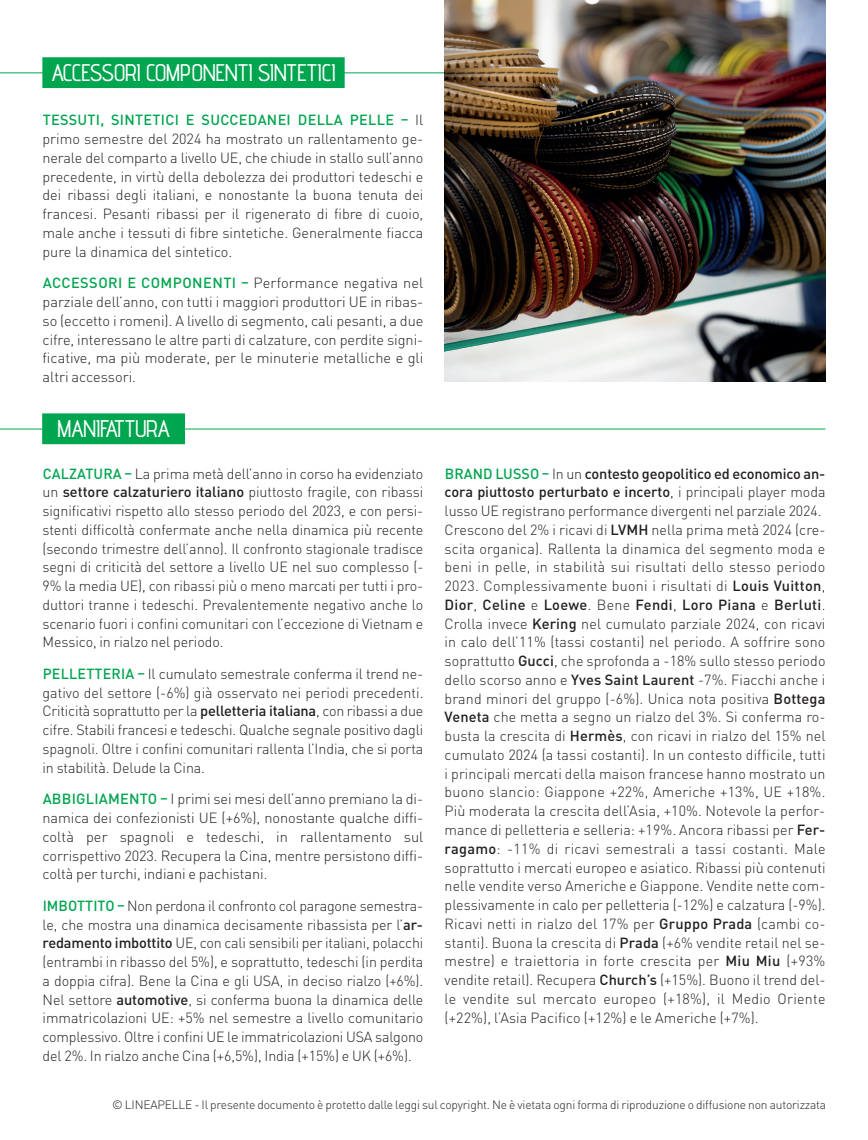
<style>
.page{position:relative;width:868px;height:1140px;background:#fff}
.page>*{position:absolute;margin:0;border:0;box-sizing:border-box;transform-origin:0 0}
.t1{font:800 22.5px "advent";letter-spacing:.02em;color:#fff}
.t2{font:300 14.55px/18.8px "DIN Pro";letter-spacing:.005em;color:#231f20;text-align:justify}
.t3{font:300 12px "DIN Pro";letter-spacing:-.015em;color:#231f20}
.s1{font-weight:500;color:#00a54f}
.s2{font-weight:500}
</style>
<div class="page">
<hr style="left:0;top:73px;width:825px;height:1px;background:#00a54f">
<div style="left:43px;top:58px;width:301px;height:29px;background:#00a54f"></div>
<div style="left:43px;top:57px;width:301px;height:31px;border:1px solid #00a54f"></div>
<hr style="left:0;top:429px;width:825px;height:1px;background:#00a54f">
<div style="left:43px;top:414px;width:141px;height:29px;background:#00a54f"></div>
<div style="left:42px;top:413px;width:143px;height:31px;border:1px solid #00a54f"></div>
<img style="left:444px;top:0;width:381px;height:382px">
<h1 class="t1" style="left:52px;top:64px;width:285px">ACCESSORI COMPONENTI SINTETICI</h1>
<p class="t2" style="left:43px;top:113px;width:382px"><span class="s1">TESSUTI, SINTETICI E SUCCEDANEI DELLA PELLE –</span> Il primo semestre del 2024 ha mostrato un rallentamento ge&shy;nerale del comparto a livello UE, che chiude in stallo sull’anno precedente, in virtù della debolezza dei produttori tedeschi e dei ribassi degli italiani, e nonostante la buona tenuta dei francesi. Pesanti ribassi per il rigenerato di fibre di cuoio, male anche i tessuti di fibre sintetiche. Generalmente fiacca pure la dinamica del sintetico.</p>
<p class="t2" style="left:43px;top:275px;width:382px"><span class="s1">ACCESSORI E COMPONENTI –</span> Performance negativa nel parziale dell’anno, con tutti i maggiori produttori UE in ribas&shy;so (eccetto i romeni). A livello di segmento, cali pesanti, a due cifre, interessano le altre parti di calzature, con perdite signi&shy;ficative, ma più moderate, per le minuterie metalliche e gli altri accessori.</p>
<h1 class="t1" style="left:58px;top:420px;width:113px">MANIFATTURA</h1>
<p class="t2" style="left:43px;top:466px;width:382px"><span class="s1">CALZATURA –</span> La prima metà dell’anno in corso ha evidenziato un <span class="s2">settore calzaturiero italiano</span> piuttosto fragile, con ribassi significativi rispetto allo stesso periodo del 2023, e con persi&shy;stenti difficoltà confermate anche nella dinamica più recente (secondo trimestre dell’anno). Il confronto stagionale tradisce segni di criticità del settore a livello UE nel suo complesso (- 9% la media UE), con ribassi più o meno marcati per tutti i pro&shy;duttori tranne i tedeschi. Prevalentemente negativo anche lo scenario fuori i confini comunitari con l’eccezione di Vietnam e Messico, in rialzo nel periodo.</p>
<p class="t2" style="left:43px;top:666px;width:382px"><span class="s1">PELLETTERIA –</span> Il cumulato semestrale conferma il trend ne&shy;gativo del settore (-6%) già osservato nei periodi precedenti.<br>Criticità soprattutto per la <span class="s2">pelletteria italiana</span>, con ribassi a due cifre. Stabili francesi e tedeschi. Qualche segnale positivo dagli spagnoli. Oltre i confini comunitari rallenta l’India, che si porta in stabilità. Delude la Cina.</p>
<p class="t2" style="left:43px;top:791px;width:382px"><span class="s1">ABBIGLIAMENTO –</span> I primi sei mesi dell’anno premiano la di&shy;namica dei confezionisti UE (+6%), nonostante qualche diffi&shy;coltà per spagnoli e tedeschi, in rallentamento sul corrispettivo 2023. Recupera la Cina, mentre persistono diffi&shy;coltà per turchi, indiani e pachistani.</p>
<p class="t2" style="left:43px;top:898px;width:382px"><span class="s1">IMBOTTITO –</span> Non perdona il confronto col paragone semestra&shy;le, che mostra una dinamica decisamente ribassista per l’<span class="s2">ar&shy;redamento imbottito</span> UE, con cali sensibili per italiani, polacchi (entrambi in ribasso del 5%), e soprattutto, tedeschi (in perdita a doppia cifra). Bene la Cina e gli USA, in deciso rialzo (+6%).<br>Nel settore <span class="s2">automotive</span>, si conferma buona la dinamica delle immatricolazioni UE: +5% nel semestre a livello comunitario complessivo. Oltre i confini UE le immatricolazioni USA salgono del 2%. In rialzo anche Cina (+6,5%), India (+15%) e UK (+6%).</p>
<p class="t2" style="left:444px;top:466px;width:382px;text-align:left"><span class="s1">BRAND LUSSO –</span> In un <span class="s2">contesto geopolitico ed economico an&shy;cora piuttosto perturbato e incerto</span>, i principali player moda lusso UE registrano performance divergenti nel parziale 2024.<br>Crescono del 2% i ricavi di <span class="s2">LVMH</span> nella prima metà 2024 (cre&shy;scita organica). Rallenta la dinamica del segmento moda e beni in pelle, in stabilità sui risultati dello stesso periodo 2023. Complessivamente buoni i risultati di <span class="s2">Louis Vuitton</span>, <span class="s2">Dior</span>, <span class="s2">Celine</span> e <span class="s2">Loewe</span>. Bene <span class="s2">Fendi</span>, <span class="s2">Loro Piana</span> e <span class="s2">Berluti</span>.<br>Crolla invece <span class="s2">Kering</span> nel cumulato parziale 2024, con ricavi in calo dell’11% (tassi costanti) nel periodo. A soffrire sono soprattutto <span class="s2">Gucci</span>, che sprofonda a -18% sullo stesso periodo dello scorso anno e <span class="s2">Yves Saint Laurent</span> -7%. Fiacchi anche i brand minori del gruppo (-6%). Unica nota positiva <span class="s2">Bottega Veneta</span> che metta a segno un rialzo del 3%. Si conferma ro&shy;busta la crescita di <span class="s2">Hermès</span>, con ricavi in rialzo del 15% nel cumulato 2024 (a tassi costanti). In un contesto difficile, tutti i principali mercati della maison francese hanno mostrato un buono slancio: Giappone +22%, Americhe +13%, UE +18%.<br>Più moderata la crescita dell’Asia, +10%. Notevole la perfor&shy;mance di pelletteria e selleria: +19%. Ancora ribassi per <span class="s2">Fer&shy;ragamo</span>: -11% di ricavi semestrali a tassi costanti. Male soprattutto i mercati europeo e asiatico. Ribassi più contenuti nelle vendite verso Americhe e Giappone. Vendite nette com&shy;plessivamente in calo per pelletteria (-12%) e calzatura (-9%).<br>Ricavi netti in rialzo del 17% per <span class="s2">Gruppo Prada</span> (cambi co&shy;stanti). Buona la crescita di <span class="s2">Prada</span> (+6% vendite retail nel se&shy;mestre) e traiettoria in forte crescita per <span class="s2">Miu Miu</span> (+93% vendite retail). Recupera <span class="s2">Church’s</span> (+15%). Buono il trend del&shy;le vendite sul mercato europeo (+18%), il Medio Oriente (+22%), l’Asia Pacifico (+12%) e le Americhe (+7%).</p>
<p class="t3" style="left:112px;top:1100px;width:715px">© LINEAPELLE - Il presente documento è protetto dalle leggi sul copyright. Ne è vietata ogni forma di riproduzione o diffusione non autorizzata</p>
</div>
